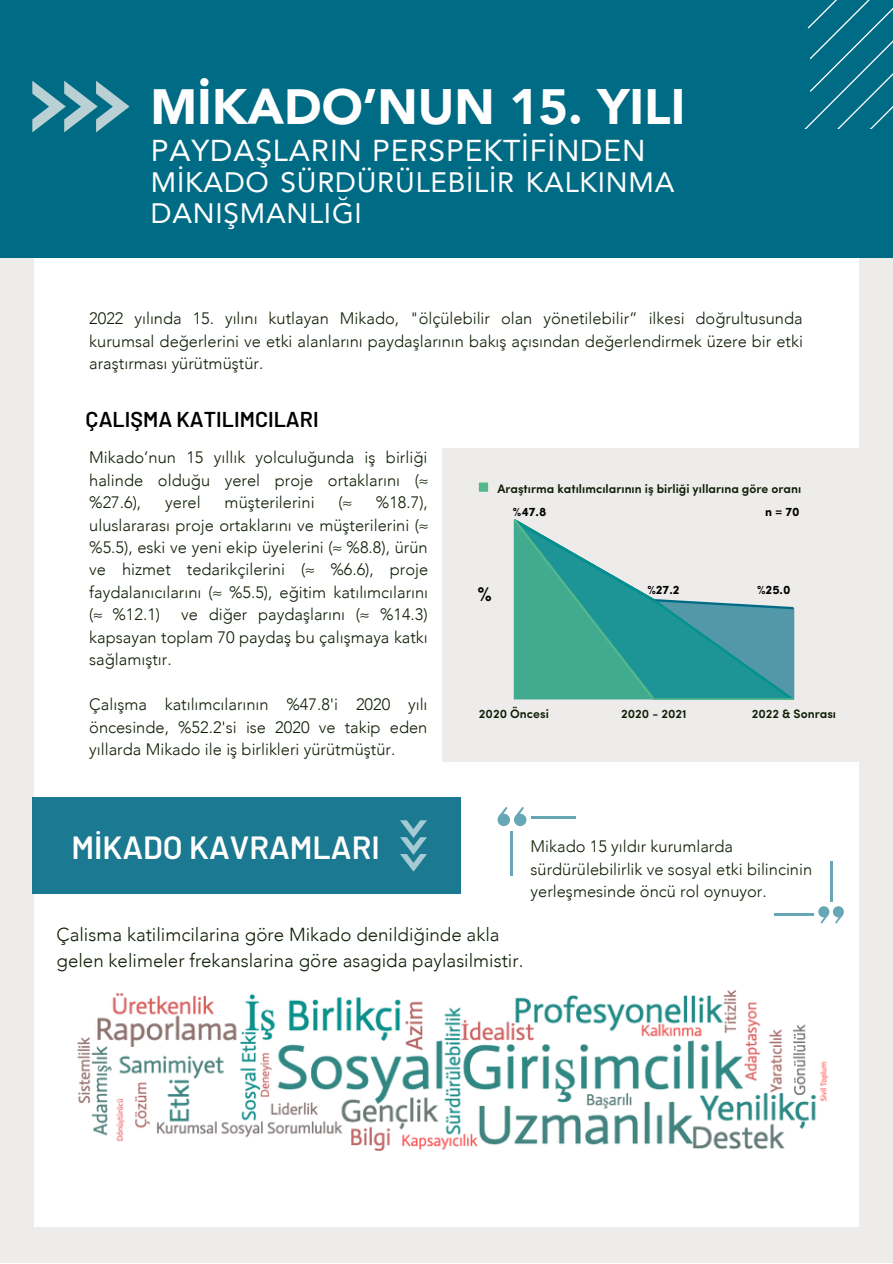
<style>
.page{position:relative;width:893px;height:1264px;background:#fff}
.page>*{position:absolute;margin:0;border:0;box-sizing:border-box;transform-origin:0 0}
.t1{font:900 49.5px "Avenir";color:#fff}
.t2{font:600 32.1px "Barlow";color:#fff}
.t3{font:30.15px "Avenir";letter-spacing:.025em;color:#fff}
.t4{font:28.05px/31px "Avenir";letter-spacing:.025em;color:#fff}
.t5{font:600 21.45px "Barlow";color:#000}
.t6{font:700 20.85px "Sofia Pro";color:#000}
.t7{font:300 18.75px/25.8px "Avenir";color:#0f1e05}
.t8{font:300 16.5px/22.5px "Avenir";color:#0f1e05;text-align:justify}
.t9{font:600 12.3px "Sofia Pro";color:#0f1e05}
.t10{font:700 12.3px "Sofia Pro";color:#000}
</style>
<div class="page">
<div style="left:0;top:0;width:892px;height:1262px;background:#edecea"></div>
<div style="left:34px;top:258px;width:824px;height:968px;background:#fff"></div>
<div style="left:32px;top:797px;width:428px;height:97px;background:#1b7a91"></div>
<svg style="left:400px;top:820px;width:27px;height:51px"></svg>
<div style="left:0;top:0;width:892px;height:257px;background:#006b84"></div>
<svg style="left:805px;top:0;width:87px;height:128px"></svg>
<div style="left:442px;top:448px;width:428px;height:313px;background:#edecea"></div>
<div style="left:479px;top:482px;width:9px;height:10px;background:#55b88d"></div>
<svg style="left:513px;top:519px;width:281px;height:180px"></svg>
<svg style="left:32px;top:81px;width:98px;height:51px"></svg>
<img style="left:77px;top:990px;width:752px;height:161px">
<div style="left:514px;top:813px;width:12px;height:13px;background:#66a6b5;border-radius:50%"></div>
<svg style="left:515px;top:807px;width:9px;height:9px"></svg>
<svg style="left:497px;top:813px;width:13px;height:13px"></svg>
<svg style="left:498px;top:807px;width:9px;height:11px"></svg>
<hr style="left:511px;top:831px;width:2px;height:44px;background:#006b84">
<hr style="left:531px;top:816px;width:45px;height:2px;background:#006b84">
<div style="left:818px;top:906px;width:11px;height:11px;background:#66a6b5;border-radius:50%"></div>
<svg style="left:820px;top:915px;width:8px;height:8px"></svg>
<svg style="left:832px;top:906px;width:11px;height:11px"></svg>
<svg style="left:834px;top:913px;width:8px;height:10px"></svg>
<hr style="left:830px;top:861px;width:2px;height:40px;background:#006b84">
<hr style="left:774px;top:913px;width:39px;height:2px;background:#006b84">
<h1 class="t1" style="left:150px;top:76px;width:536px">MİKADO’NUN 15. YILI</h1>
<h3 class="t3" style="left:151px;top:133px;width:496px">PAYDAŞLARIN PERSPEKTİFİNDEN</h3>
<h3 class="t4" style="left:151px;top:166px;width:525px">MİKADO SÜRDÜRÜLEBİLİR KALKINMA<br>DANIŞMANLIĞI</h3>
<p class="t8" style="left:89px;top:307px;width:715px">2022 yılında 15. yılını kutlayan Mikado, "ölçülebilir olan yönetilebilir” ilkesi doğrultusunda kurumsal değerlerini ve etki alanlarını paydaşlarının bakış açısından değerlendirmek üzere bir etki araştırması yürütmüştür.</p>
<h3 class="t5" style="left:86px;top:406px;width:234px">ÇALIŞMA KATILIMCILARI</h3>
<p class="t8" style="left:89px;top:446px;width:340px">Mikado’nun 15 yıllık yolculuğunda iş birliği halinde olduğu yerel proje ortaklarını (≈ %27.6),</p>
<p class="t8" style="left:165px;top:491px;width:37px">yerel</p>
<p class="t8" style="left:224px;top:491px;width:91px">müşterilerini</p>
<p class="t8" style="left:338px;top:491px;width:15px">(≈</p>
<p class="t8" style="left:89px;top:491px;width:340px;text-indent:286px">%18.7), uluslararası proje ortaklarını ve müşterilerini (≈ %5.5), eski ve yeni ekip üyelerini (≈ %8.8), ürün ve hizmet tedarikçilerini (≈ %6.6), proje faydalanıcılarını (≈ %5.5), eğitim katılımcılarını (≈ %12.1)</p>
<p class="t9" style="left:401px;top:542px;width:35px">4.000</p>
<p class="t9" style="left:402px;top:579px;width:34px">3.000</p>
<p class="t8" style="left:89px;top:603px;width:340px;text-indent:92px">ve diğer paydaşlarını (≈ %14.3) kapsayan toplam 70 paydaş bu çalışmaya katkı sağlamıştır.</p>
<p class="t8" style="left:89px;top:693px;width:340px">Çalışma katılımcılarının %47.8'i 2020 yılı öncesinde, %52.2'si ise 2020 ve takip eden yıllarda Mikado ile iş birlikleri yürütmüştür.</p>
<h2 class="t2" style="left:71px;top:826px;width:310px">MİKADO KAVRAMLARI</h2>
<p class="t9" style="left:497px;top:479px;width:305px">Araştırma katılımcılarının iş birliği yıllarına göre oranı</p>
<p class="t10" style="left:513px;top:506px;width:35px">%47.8</p>
<p class="t6" style="left:477px;top:585px;width:16px">%</p>
<p class="t10" style="left:765px;top:506px;width:36px">n=70</p>
<p class="t10" style="left:647px;top:584px;width:34px">%27.2</p>
<p class="t10" style="left:757px;top:584px;width:35px">%25.0</p>
<p class="t9" style="left:479px;top:704px;width:71px">2020 Öncesi</p>
<p class="t9" style="left:621px;top:704px;width:67px">2020 - 2021</p>
<p class="t9" style="left:751px;top:704px;width:86px">2022 &amp; Sonrası</p>
<p class="t8" style="left:530px;top:835px;width:283px;text-align:left">Mikado 15 yıldır kurumlarda sürdürülebilirlik ve sosyal etki bilincinin yerleşmesinde öncü rol oynuyor.</p>
<p class="t7" style="left:57px;top:921px;width:468px">Çalisma katilimcilarina göre Mikado denildiğinde akla gelen kelimeler frekanslarina göre asagida paylasilmistir.</p>
</div>
